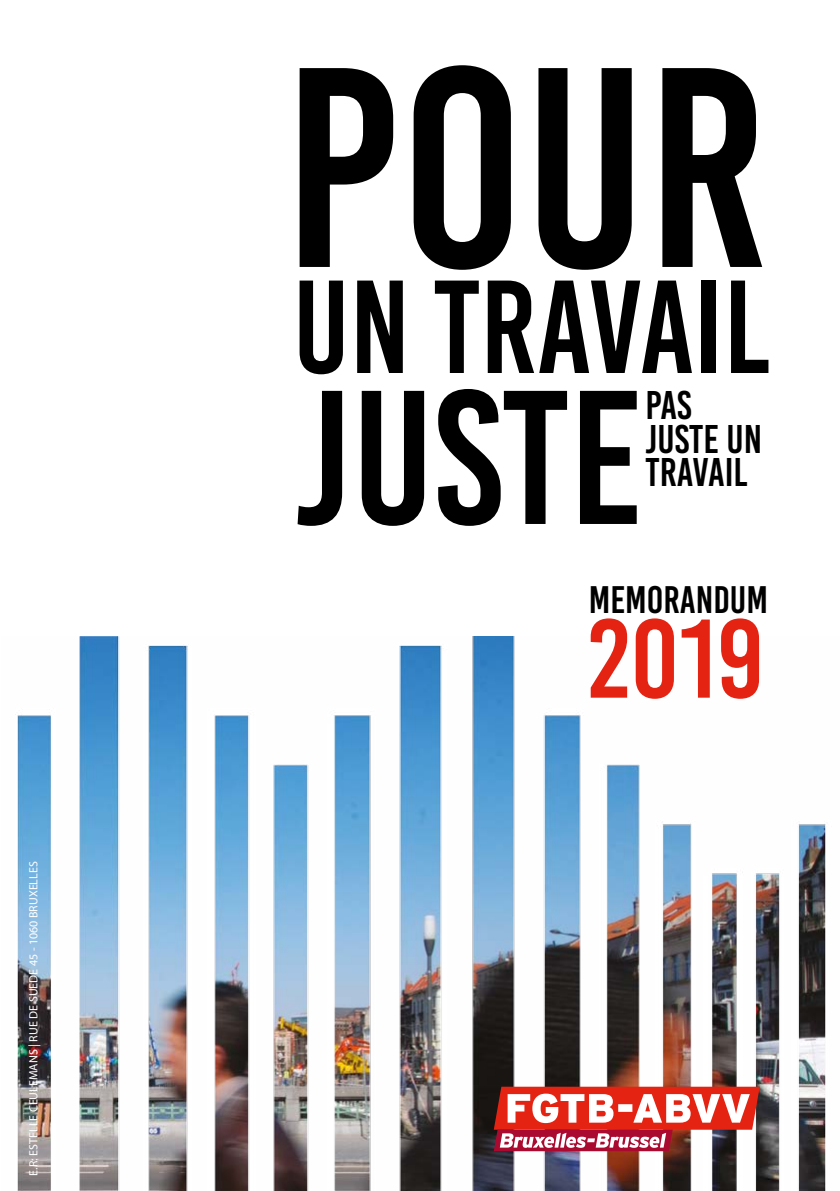
<style>
.page{position:relative;width:840px;height:1191px;background:#fff}
.page>*{position:absolute;margin:0;border:0;box-sizing:border-box;transform-origin:0 0}
.t1{font:284px "Bebas Kai";color:#000}
.t2{font:190px "Bebas Kai";color:#000}
.t3{font:132px "Bebas Kai";color:#000}
.t4{font:111.6px "Bebas Kai";color:#e42313}
.t5{font:40px/33.4px "Bebas Kai";color:#000}
.t6{font:38.4px "Bebas Kai";color:#000}
.t7{font:12px "Myriad Pro";color:#fff}
</style>
<div class="page">
<img style="left:17px;top:636px;width:809px;height:555px">
<svg style="left:493px;top:1086px;width:266px;height:65px"></svg>
<p class="t7" style="left:26px;top:1175px;width:316px;rotate:-90deg">E.R: ESTELLE CEULEMANS | RUE DE SUEDE 45 - 1060 BRUXELLES</p>
<h1 class="t1" style="left:283px;top:16px;width:485px">POUR</h1>
<h3 class="t3" style="left:293px;top:256px;width:478px">UN TRAVAIL</h3>
<h3 class="t5" style="left:645px;top:389px;width:118px">PAS<br>JUSTE UN<br>TRAVAIL</h3>
<h2 class="t2" style="left:294px;top:356px;width:349px">JUSTE</h2>
<h3 class="t6" style="left:588px;top:579px;width:180px">MEMORANDUM</h3>
<h3 class="t4" style="left:587px;top:599px;width:178px">2019</h3>
</div>
